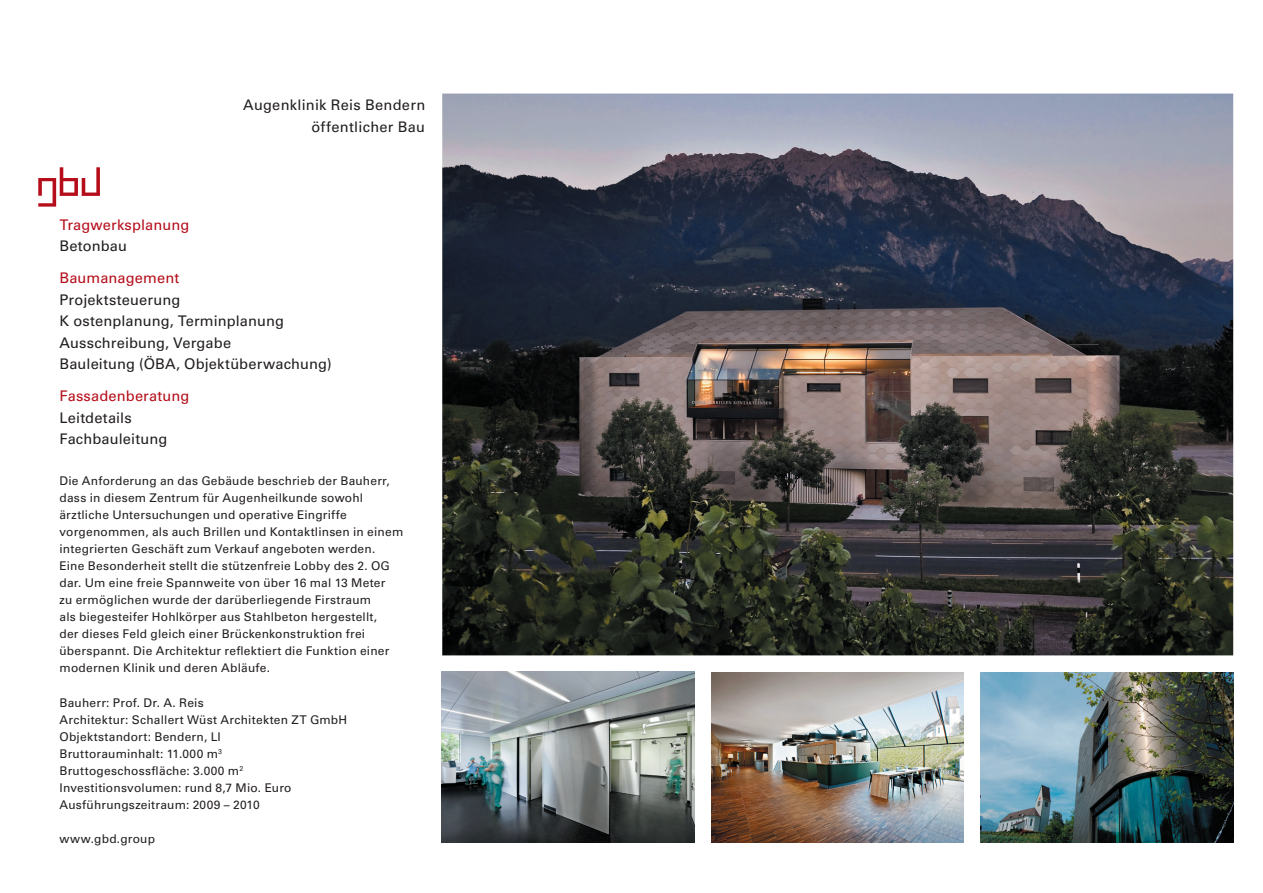
<style>
.page{position:relative;width:1263px;height:893px;background:#fff}
.page>*{position:absolute;margin:0;border:0;box-sizing:border-box;transform-origin:0 0}
.t1{font:14.7px/21.5px "Univers LT Std";letter-spacing:.01em;color:#231f20}
.t2{font:14.7px "Univers LT Std";letter-spacing:.01em;color:#b50e1a}
.t3{font:14.55px/21.8px "Univers LT Std";letter-spacing:.02em;color:#231f20;text-align:right}
.t4{font:12px/17.1px "Univers LT Std";letter-spacing:.015em;color:#231f20}
</style>
<div class="page">
<svg style="left:38px;top:167px;width:62px;height:40px"></svg>
<img style="left:442px;top:94px;width:791px;height:561px">
<img style="left:981px;top:672px;width:252px;height:171px">
<img style="left:712px;top:672px;width:252px;height:171px">
<img style="left:442px;top:672px;width:252px;height:171px">
<p class="t3" style="left:243px;top:94px;width:183px">Augenklinik Reis Bendern öffentlicher Bau</p>
<p class="t2" style="left:60px;top:216px;width:131px">Tragwerksplanung</p>
<p class="t1" style="left:60px;top:235px;width:69px">Betonbau</p>
<p class="t2" style="left:60px;top:269px;width:121px">Baumanagement</p>
<p class="t1" style="left:60px;top:289px;width:274px">Projektsteuerung<br>K ostenplanung, Terminplanung<br>Ausschreibung, Vergabe<br>Bauleitung (ÖBA, Objektüberwachung)</p>
<p class="t2" style="left:60px;top:387px;width:131px">Fassadenberatung</p>
<p class="t1" style="left:60px;top:407px;width:109px">Leitdetails<br>Fachbauleitung</p>
<p class="t4" style="left:60px;top:472px;width:345px">Die Anforderung an das Gebäude beschrieb der Bauherr, dass in diesem Zentrum für Augenheilkunde sowohl ärztliche Untersuchungen und operative Eingriffe vorgenommen, als auch Brillen und Kontaktlinsen in einem integrierten Geschäft zum Verkauf angeboten werden.<br>Eine Besonderheit stellt die stützenfreie Lobby des 2. OG dar. Um eine freie Spannweite von über 16 mal 13 Meter<br>zu ermöglichen wurde der darüberliegende Firstraum<br>als biegesteifer Hohlkörper aus Stahlbeton hergestellt,<br>der dieses Feld gleich einer Brückenkonstruktion frei überspannt. Die Architektur reflektiert die Funktion einer modernen Klinik und deren Abläufe.</p>
<p class="t4" style="left:60px;top:694px;width:289px">Bauherr: Prof. Dr. A. Reis<br>Architektur: Schallert Wüst Architekten ZT GmbH Objektstandort: Bendern, LI<br>Bruttorauminhalt: 11.000 m<sup>3<br></sup>Bruttogeschossfläche: 3.000 m<sup>2<br></sup>Investitionsvolumen: rund 8,7 Mio. Euro Ausführungszeitraum: 2009 – 2010</p>
<p class="t4" style="left:60px;top:830px;width:97px">www.gbd.group</p>
</div>
